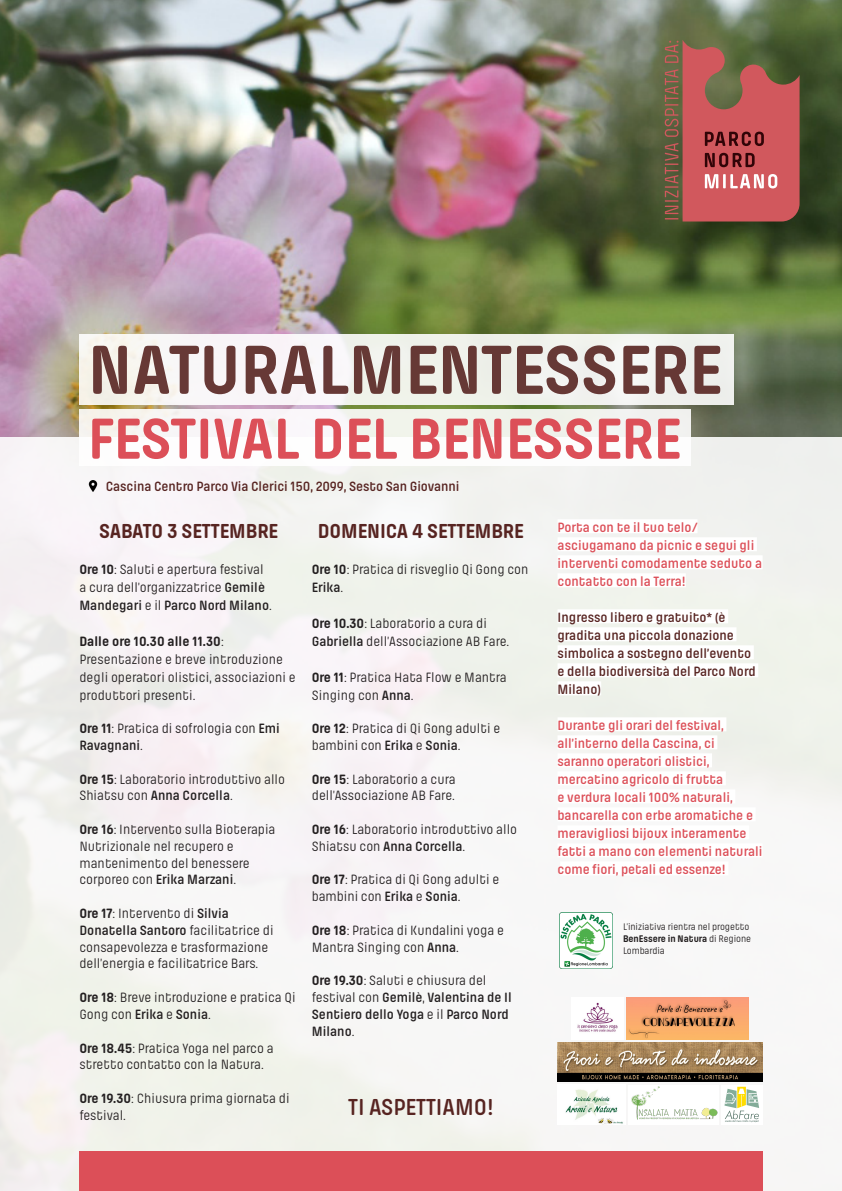
<style>
.page{position:relative;width:842px;height:1191px;background:#fff}
.page>*{position:absolute;margin:0;border:0;box-sizing:border-box;transform-origin:0 0}
.t1{font:700 72px "Pilcrow Soft";letter-spacing:-.005em;color:#572421}
.t2{font:700 60px "Pilcrow Soft";letter-spacing:-.005em;color:#dc4f58}
.t3{font:600 24px "Pilcrow Soft";color:#572421}
.t4{font:700 21px "Pilcrow Soft";letter-spacing:-.005em;color:#572421}
.t5{font:14px/16.8px "Pilcrow Soft";color:#231f20}
.t6{font:600 14px/18px "Pilcrow Soft";color:#dc4f58}
.t7{font:600 14px/18px "Pilcrow Soft";color:#572421}
.t8{font:600 14px/16.8px "Pilcrow Soft";color:#231f20}
.t9{font:10px/12px "Pilcrow Soft";color:#231f20}
.s1{font-weight:700}
.s2{font-weight:600}
.s3{font-weight:400}
</style>
<div class="page">
<img style="left:0;top:0;width:842px;height:438px">
<div style="left:79px;top:409px;width:612px;height:57px;background:#f2f4ef"></div>
<div style="left:79px;top:334px;width:655px;height:70px;background:#f2f3ee"></div>
<svg style="left:665px;top:40px;width:134px;height:181px;background:#aa5b54"></svg>
<div style="left:0;top:438px;width:842px;height:753px;background:#f7f4f4"></div>
<svg style="left:88px;top:480px;width:10px;height:11px"></svg>
<img style="left:626px;top:997px;width:122px;height:42px">
<img style="left:559px;top:912px;width:53px;height:56px">
<div style="left:79px;top:1151px;width:684px;height:40px;background:#dc4f58"></div>
<div style="left:557px;top:519px;width:140px;height:14px;background:#fff"></div>
<div style="left:557px;top:537px;width:200px;height:14px;background:#fff"></div>
<div style="left:557px;top:555px;width:206px;height:14px;background:#fff"></div>
<div style="left:557px;top:573px;width:129px;height:14px;background:#fff"></div>
<div style="left:557px;top:609px;width:171px;height:14px;background:#fff"></div>
<div style="left:557px;top:627px;width:179px;height:14px;background:#fff"></div>
<div style="left:557px;top:645px;width:197px;height:14px;background:#fff"></div>
<div style="left:557px;top:663px;width:201px;height:14px;background:#fff"></div>
<div style="left:557px;top:681px;width:44px;height:14px;background:#fff"></div>
<div style="left:557px;top:717px;width:169px;height:14px;background:#fff"></div>
<div style="left:557px;top:735px;width:160px;height:14px;background:#fff"></div>
<div style="left:557px;top:753px;width:155px;height:14px;background:#fff"></div>
<div style="left:557px;top:771px;width:169px;height:14px;background:#fff"></div>
<div style="left:557px;top:789px;width:178px;height:14px;background:#fff"></div>
<div style="left:557px;top:807px;width:199px;height:14px;background:#fff"></div>
<div style="left:557px;top:825px;width:192px;height:14px;background:#fff"></div>
<div style="left:557px;top:843px;width:206px;height:14px;background:#fff"></div>
<div style="left:560px;top:861px;width:168px;height:14px;background:#fff"></div>
<img style="left:557px;top:1084px;width:68px;height:40px">
<div style="left:628px;top:1084px;width:90px;height:40px;background:#fff"></div>
<img style="left:631px;top:1086px;width:86px;height:34px">
<img style="left:557px;top:1042px;width:206px;height:39px">
<img style="left:572px;top:997px;width:51px;height:42px">
<div style="left:721px;top:1084px;width:42px;height:40px;background:#fff"></div>
<svg style="left:724px;top:1086px;width:35px;height:36px"></svg>
<h1 class="t1" style="left:88px;top:333px;width:637px">NATURALMENTESSERE</h1>
<p class="t2" style="left:88px;top:408px;width:596px">FESTIVAL DEL BENESSERE</p>
<p class="t7" style="left:106px;top:477px;width:355px">Cascina Centro Parco Via Clerici 150, 2099, Sesto San Giovanni</p>
<p class="t4" style="left:99px;top:520px;width:181px">SABATO 3 SETTEMBRE</p>
<p class="t5" style="left:79px;top:560px;width:194px;line-height:18px"><span class="s1">Ore 10</span>: Saluti e apertura festival a cura dell’organizzatrice <span class="s2">Gemilè<br>Mandegari</span> ile <span class="s2">Parco Nord Milano</span>.</p>
<p class="t5" style="left:79px;top:632px;width:218px;line-height:18px"><span class="s1">Dalle ore 10.30 alle 11.30</span>:<br>Presentazione e breve introduzione degli operatori olistici, associazioni e produttori presenti.</p>
<p class="t5" style="left:79px;top:720px;width:202px"><span class="s1">Ore 11</span>: Pratica di sofrologia con <span class="s2">Emi<br>Ravagnani</span>.</p>
<p class="t5" style="left:79px;top:771px;width:207px"><span class="s1">Ore 15</span>: Laboratorio introduttivo allo<br>Shiatsu con <span class="s2">Anna Corcella</span>.</p>
<p class="t5" style="left:79px;top:821px;width:198px"><span class="s1">Ore 16</span>: Intervento sulla Bioterapia<br>Nutrizionale nel recupero e mantenimento del benessere corporeo con <span class="s2">Erika Marzani</span>.</p>
<p class="t5" style="left:79px;top:905px;width:196px"><span class="s1">Ore 17</span>: Intervento di <span class="s2">Silvia Donatella Santoro</span> facilitatrice di consapevolezza e trasformazione dell’energia e facilitatrice Bars.</p>
<p class="t5" style="left:79px;top:989px;width:218px"><span class="s1">Ore 18</span>: Breve introduzione e pratica Qi<br>Gong con <span class="s2">Erika</span> e <span class="s2">Sonia</span>.</p>
<p class="t5" style="left:79px;top:1039px;width:196px"><span class="s1">Ore 18.45</span>: Pratica Yoga nel parco a stretto contatto con la Natura.</p>
<p class="t5" style="left:79px;top:1090px;width:212px"><span class="s1">Ore 19.30</span>: Chiusura prima giornata di festival.</p>
<p class="t4" style="left:318px;top:520px;width:208px">DOMENICA 4 SETTEMBRE</p>
<p class="t5" style="left:312px;top:560px;width:218px;line-height:18px"><span class="s1">Ore 10</span>: Pratica di risveglio Qi Gong con<br><span class="s2">Erika</span>.</p>
<p class="t5" style="left:312px;top:614px;width:199px;line-height:18px"><span class="s1">Ore 10.30</span>: Laboratorio a cura di<br><span class="s2">Gabriella</span> dell’Associazione AB Fare.</p>
<p class="t5" style="left:312px;top:668px;width:197px;line-height:18px"><span class="s1">Ore 11</span>: Pratica Hata Flow e Mantra<br>Singing con <span class="s2">Anna</span>.</p>
<p class="t5" style="left:312px;top:720px;width:190px"><span class="s1">Ore 12</span>: Pratica di Qi Gong adulti e bambini con <span class="s2">Erika</span> e <span class="s2">Sonia</span>.</p>
<p class="t5" style="left:312px;top:771px;width:145px"><span class="s1">Ore 15</span>: Laboratorio a cura dell’Associazione AB Fare.</p>
<p class="t5" style="left:312px;top:821px;width:207px"><span class="s1">Ore 16</span>: Laboratorio introduttivo allo<br>Shiatsu con <span class="s2">Anna Corcella</span>.</p>
<p class="t5" style="left:312px;top:871px;width:189px"><span class="s1">Ore 17</span>: Pratica di Qi Gong adulti e bambini con <span class="s2">Erika</span> e <span class="s2">Sonia</span>.</p>
<p class="t5" style="left:312px;top:922px;width:194px"><span class="s1">Ore 18</span>: Pratica di Kundalini yoga e<br>Mantra Singing con <span class="s2">Anna</span>.</p>
<p class="t8" style="left:312px;top:972px;width:201px"><span class="s1">Ore 19.30</span><span class="s3">: Saluti e chiusura del festival con</span> Gemilè<span class="s3">,</span> Valentina de Il<br>Sentiero dello Yoga <span class="s3">ile</span> Parco Nord<br>Milano<span class="s3">.</span></p>
<p class="t3" style="left:348px;top:1095px;width:147px">TI ASPETTIAMO!</p>
<p class="t6" style="left:557px;top:519px;width:206px">Porta con te il tuo telo/ asciugamano da picnic e segui gli interventi comodamente seduto a contatto con la Terra!</p>
<p class="t7" style="left:557px;top:609px;width:200px">Ingresso libero e gratuito* (è gradita una piccola donazione simbolica a sostegno dell’evento e della biodiversità del Parco Nord<br>Milano(</p>
<p class="t6" style="left:557px;top:717px;width:206px">Durante gli orari del festival, all’interno della Cascina, ci saranno operatori olistici, mercatino agricolo di frutta<br>e verdura locali 100% naturali, bancarella con erbe aromatiche e meravigliosi bijoux interamente fatti a mano con elementi naturali come fiori, petali ed essenze!</p>
<p class="t9" style="left:623px;top:921px;width:130px">’Liniziativa rientra nel progetto<br><span class="s1">BenEssere in Natura</span> di Regione<br>Lombardia</p>
</div>
